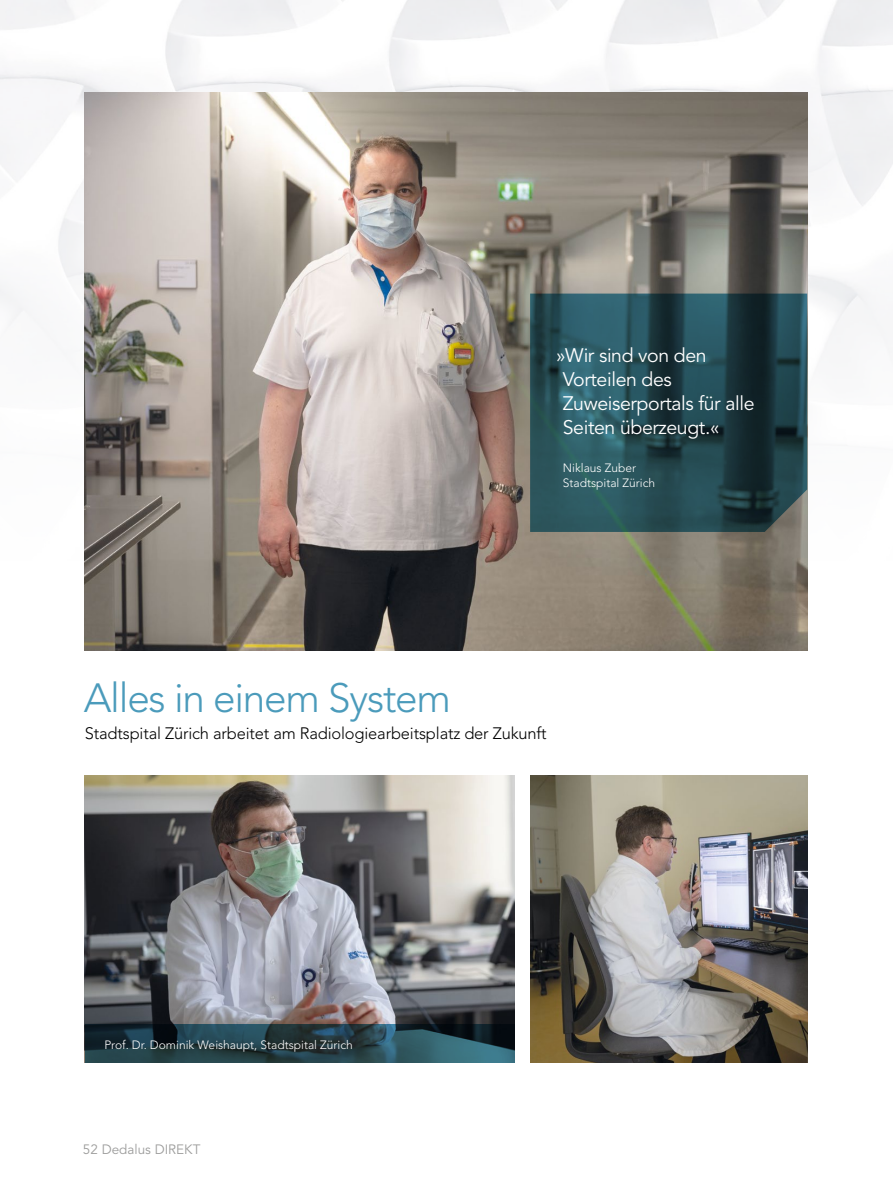
<style>
.page{position:relative;width:893px;height:1191px;background:#fff}
.page>*{position:absolute;margin:0;border:0;box-sizing:border-box;transform-origin:0 0}
.t1{font:300 40.5px "Avenir LT Pro";letter-spacing:-.03em;color:#4b9bbb}
.t2{font:19.5px/24px "Avenir LT Pro";letter-spacing:-.02em;color:#fff}
.t3{font:300 16.5px "Avenir LT Pro";letter-spacing:-.01em;color:#000}
.t4{font:13.5px "Avenir LT Pro";color:#9d9d9c}
.t5{font:300 12px/14.4px "Avenir LT Pro";color:#fff}
</style>
<div class="page">
<img style="left:0;top:0;width:893px;height:560px">
<img style="left:85px;top:93px;width:722px;height:557px">
<img style="left:85px;top:776px;width:429px;height:248px">
<svg style="left:530px;top:293px;width:277px;height:239px;background:#254a52"></svg>
<svg style="left:85px;top:1024px;width:429px;height:38px;background:#223f48"></svg>
<img style="left:530px;top:776px;width:278px;height:286px">
<h2 class="t2" style="left:563px;top:344px;width:193px;text-indent:-7px">»Wir sind von den<br>Vorteilen des<br>Zuweiserportals für alle<br>Seiten überzeugt.«</h2>
<p class="t5" style="left:563px;top:461px;width:94px">Niklaus Zuber<br>Stadtspital Zürich</p>
<h1 class="t1" style="left:84px;top:673px;width:369px">Alles in einem System</h1>
<h3 class="t3" style="left:85px;top:723px;width:463px">Stadtspital Zürich arbeitet am Radiologiearbeitsplatz der Zukunft</h3>
<p class="t5" style="left:104px;top:1038px;width:250px">Prof. Dr. Dominik Weishaupt, Stadtspital Zürich</p>
<p class="t4" style="left:83px;top:1141px;width:119px">52 Dedalus DIREKT</p>
</div>
